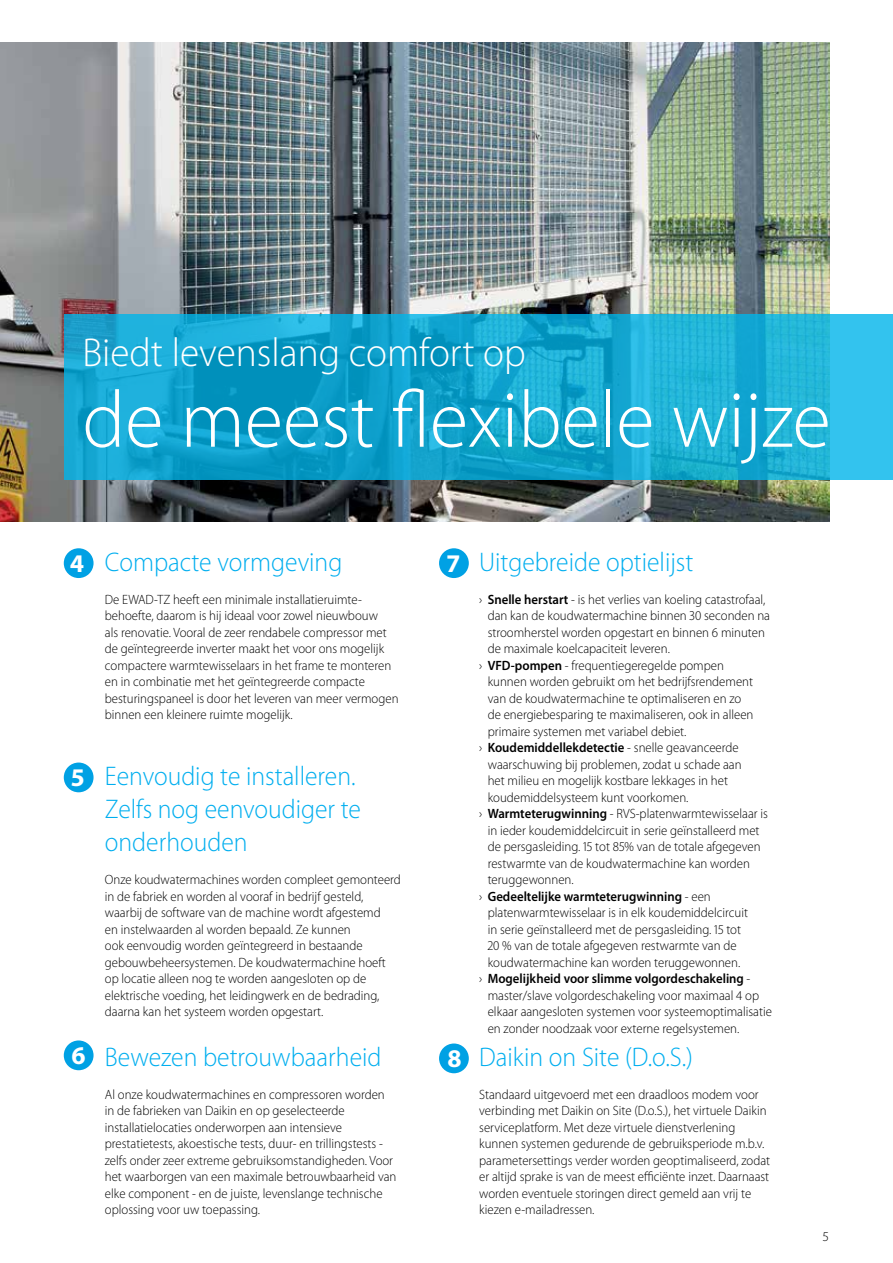
<style>
.page{position:relative;width:893px;height:1263px;background:#fff}
.page>*{position:absolute;margin:0;border:0;box-sizing:border-box;transform-origin:0 0}
.t1{font:300 81px "Myriad Pro";color:#fff}
.t2{font:300 40.5px "Myriad Pro";color:#fff}
.t3{font:300 27px/33px "Myriad Pro";color:#00aeef;scale:.95 1}
.t4{font:700 25.5px "Myriad Pro";color:#fff}
.t5{font:300 13.5px/16.5px "Myriad Pro";color:#000;scale:.95 1}
.t6{font:600 13.5px "Myriad Pro";color:#000;scale:.95 1}
.t7{font:300 13.5px "Myriad Pro";color:#000}
.s1{font-weight:600}
.s2{font-weight:300}
</style>
<div class="page">
<img style="left:0;top:43px;width:829px;height:478px">
<svg style="left:64px;top:315px;width:829px;height:165px;background:#16a8d1"></svg>
<div style="left:64px;top:762px;width:30px;height:30px;background:#00a1e4;border-radius:50%"></div>
<div style="left:64px;top:1040px;width:30px;height:30px;background:#00a1e4;border-radius:50%"></div>
<div style="left:64px;top:548px;width:30px;height:30px;background:#00a1e4;border-radius:50%"></div>
<div style="left:439px;top:548px;width:30px;height:30px;background:#00a1e4;border-radius:50%"></div>
<div style="left:439px;top:1043px;width:30px;height:30px;background:#00a1e4;border-radius:50%"></div>
<h2 class="t2" style="left:82px;top:330px;width:445px">Biedt levenslang comfort op</h2>
<h1 class="t1" style="left:82px;top:375px;width:750px">de meest flexibele wijze</h1>
<h3 class="t4" style="left:70px;top:547px;width:15px">4</h3>
<h3 class="t4" style="left:72px;top:761px;width:14px">5</h3>
<h3 class="t4" style="left:72px;top:1039px;width:16px">6</h3>
<h3 class="t3" style="left:105px;top:545px;width:251px">Compacte vormgeving</h3>
<p class="t5" style="left:105px;top:591px;width:311px">De EWAD-TZ heeft een minimale installatieruimte&shy;behoefte, daarom is hij ideaal voor zowel nieuwbouw<br>als renovatie. Vooral de zeer rendabele compressor met de geïntegreerde inverter maakt het voor ons mogelijk compactere warmtewisselaars in het frame te monteren en in combinatie met het geïntegreerde compacte besturingspaneel is door het leveren van meer vermogen binnen een kleinere ruimte mogelijk.</p>
<h3 class="t3" style="left:105px;top:760px;width:271px">Eenvoudig te installeren.<br>Zelfs nog eenvoudiger te onderhouden</h3>
<p class="t5" style="left:105px;top:871px;width:313px">Onze koudwatermachines worden compleet gemonteerd in de fabriek en worden al vooraf in bedrijf gesteld, waarbij de software van de machine wordt afgestemd<br>en instelwaarden al worden bepaald. Ze kunnen<br>ook eenvoudig worden geïntegreerd in bestaande gebouwbeheersystemen. De koudwatermachine hoeft op locatie alleen nog te worden aangesloten op de elektrische voeding, het leidingwerk en de bedrading, daarna kan het systeem worden opgestart.</p>
<h3 class="t3" style="left:105px;top:1040px;width:293px">Bewezen betrouwbaarheid</h3>
<p class="t5" style="left:105px;top:1086px;width:308px">Al onze koudwatermachines en compressoren worden in de fabrieken van Daikin en op geselecteerde installatielocaties onderworpen aan intensieve prestatietests, akoestische tests, duur- en trillingstests - zelfs onder zeer extreme gebruiksomstandigheden. Voor het waarborgen van een maximale betrouwbaarheid van elke component - en de juiste, levenslange technische oplossing voor uw toepassing.</p>
<h3 class="t4" style="left:447px;top:547px;width:13px">7</h3>
<h3 class="t4" style="left:447px;top:1042px;width:16px">8</h3>
<h3 class="t3" style="left:479px;top:545px;width:227px">Uitgebreide optielijst</h3>
<p class="t5" style="left:479px;top:591px;width:303px">› <span class="s1">Snelle herstart</span> - is het verlies van koeling catastrofaal,</p>
<p class="t5" style="left:488px;top:607px;width:299px">dan kan de koudwatermachine binnen 30 seconden na</p>
<p class="t5" style="left:488px;top:624px;width:293px">stroomherstel worden opgestart en binnen 6 minuten</p>
<p class="t5" style="left:488px;top:640px;width:193px">de maximale koelcapaciteit leveren.</p>
<p class="t5" style="left:479px;top:657px;width:259px">› <span class="s1">VFD-pompen</span> - frequentiegeregelde pompen</p>
<p class="t5" style="left:488px;top:673px;width:281px">kunnen worden gebruikt om het bedrijfsrendement</p>
<p class="t5" style="left:488px;top:690px;width:268px">van de koudwatermachine te optimaliseren en zo</p>
<p class="t5" style="left:488px;top:706px;width:281px">de energiebesparing te maximaliseren, ook in alleen</p>
<p class="t5" style="left:488px;top:723px;width:211px">primaire systemen met variabel debiet.</p>
<p class="t6" style="left:479px;top:740px;width:275px"><span class="s2">›</span> Koudemiddellekdetectie <span class="s2">- snelle geavanceerde</span></p>
<p class="t5" style="left:488px;top:756px;width:269px">waarschuwing bij problemen, zodat u schade aan</p>
<p class="t5" style="left:488px;top:772px;width:254px">het milieu en mogelijk kostbare lekkages in het</p>
<p class="t5" style="left:488px;top:789px;width:213px">koudemiddelsysteem kunt voorkomen.</p>
<p class="t5" style="left:479px;top:805px;width:305px">› <span class="s1">Warmteterugwinning</span> - RVS-platenwarmtewisselaar is</p>
<p class="t5" style="left:488px;top:822px;width:288px">in ieder koudemiddelcircuit in serie geïnstalleerd met</p>
<p class="t5" style="left:488px;top:838px;width:289px">de persgasleiding. 15 tot 85% van de totale afgegeven</p>
<p class="t5" style="left:488px;top:855px;width:277px">restwarmte van de koudwatermachine kan worden</p>
<p class="t5" style="left:488px;top:871px;width:92px">teruggewonnen.</p>
<p class="t6" style="left:479px;top:888px;width:245px"><span class="s2">›</span> Gedeeltelijke warmteterugwinning <span class="s2">- een</span></p>
<p class="t5" style="left:488px;top:904px;width:275px">platenwarmtewisselaar is in elk koudemiddelcircuit</p>
<p class="t5" style="left:488px;top:921px;width:268px">in serie geïnstalleerd met de persgasleiding. 15 tot</p>
<p class="t5" style="left:488px;top:937px;width:264px">20 % van de totale afgegeven restwarmte van de</p>
<p class="t5" style="left:488px;top:954px;width:267px">koudwatermachine kan worden teruggewonnen.</p>
<p class="t6" style="left:479px;top:971px;width:287px"><span class="s2">›</span> Mogelijkheid voor slimme volgordeschakeling <span class="s2">-</span></p>
<p class="t5" style="left:488px;top:987px;width:287px">master/slave volgordeschakeling voor maximaal 4 op</p>
<p class="t5" style="left:488px;top:1003px;width:301px">elkaar aangesloten systemen voor systeemoptimalisatie</p>
<p class="t5" style="left:488px;top:1020px;width:266px">en zonder noodzaak voor externe regelsystemen.</p>
<h3 class="t3" style="left:479px;top:1040px;width:226px">Daikin on Site (D.o.S.)</h3>
<p class="t5" style="left:479px;top:1086px;width:308px">Standaard uitgevoerd met een draadloos modem voor verbinding met Daikin on Site (D.o.S.), het virtuele Daikin serviceplatform. Met deze virtuele dienstverlening kunnen systemen gedurende de gebruiksperiode m.b.v. parametersettings verder worden geoptimaliseerd, zodat er altijd sprake is van de meest efficiënte inzet. Daarnaast worden eventuele storingen direct gemeld aan vrij te kiezen e-mailadressen.</p>
<p class="t7" style="left:823px;top:1229px;width:8px">5</p>
</div>
